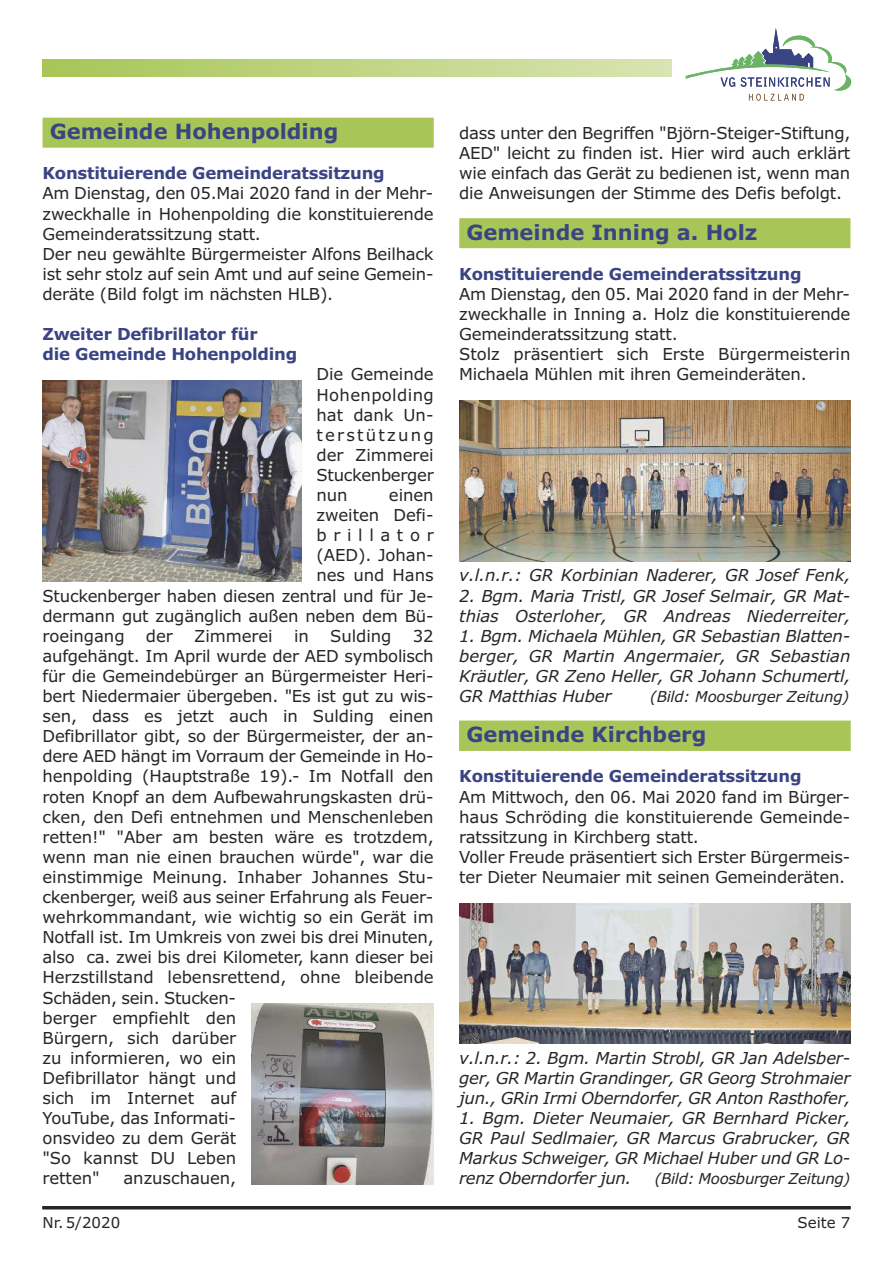
<style>
.page{position:relative;width:893px;height:1263px;background:#fff}
.page>*{position:absolute;margin:0;border:0;box-sizing:border-box;transform-origin:0 0}
.t1{font:700 21px "Verdana";color:#3b4483}
.t2{font:16.5px/20.1px "Verdana";letter-spacing:-.015em;color:#272526}
.t3{font:italic 16.5px/20.1px "Verdana";letter-spacing:-.015em;color:#272526;text-align:justify}
.t4{font:700 16.5px/20.1px "Verdana";letter-spacing:-.015em;color:#3b4483}
.t5{font:16.5px "Verdana";letter-spacing:.4em;color:#272526}
.t6{font:italic 15px "Verdana";letter-spacing:-.02em;color:#272526}
.t7{font:15px "Verdana";color:#272526}
</style>
<div class="page">
<div style="left:43px;top:60px;width:629px;height:17px;background:linear-gradient(to right,#a8c557,#d8e5b3)"></div>
<hr style="left:43px;top:1206px;width:807px;height:3px;background:#272526">
<svg style="left:686px;top:28px;width:165px;height:73px"></svg>
<div style="left:43px;top:118px;width:391px;height:30px;background:#a8c557"></div>
<div style="left:459px;top:218px;width:391px;height:30px;background:#a8c557"></div>
<div style="left:459px;top:721px;width:391px;height:30px;background:#a8c557"></div>
<img style="left:43px;top:380px;width:259px;height:201px">
<img style="left:459px;top:400px;width:391px;height:161px">
<img style="left:459px;top:903px;width:391px;height:141px">
<img style="left:251px;top:1003px;width:183px;height:181px">
<p class="t1" style="left:50px;top:120px;width:290px">Gemeinde Hohenpolding</p>
<p class="t4" style="left:43px;top:164px;width:344px">Konstituierende Gemeinderatssitzung</p>
<p class="t2" style="left:43px;top:184px;width:393px">Am Dienstag, den 05.Mai 2020 fand in der Mehr&shy;zweckhalle in Hohenpolding die konstituierende Gemeinderatssitzung statt.<br>Der neu gewählte Bürgermeister Alfons Beilhack ist sehr stolz auf sein Amt und auf seine Gemein&shy;deräte (Bild folgt im nächsten HLB).</p>
<p class="t4" style="left:43px;top:324px;width:256px">Zweiter Defibrillator für<br>die Gemeinde Hohenpolding</p>
<p class="t2" style="left:317px;top:365px;width:119px;text-align:justify">Die Gemeinde Hohenpolding hat dank Un&shy;terstützung der Zimmerei Stuckenberger nun</p>
<p class="t2" style="left:389px;top:485px;width:46px">einen</p>
<p class="t2" style="left:317px;top:505px;width:118px">zweiten Defi-</p>
<p class="t5" style="left:317px;top:526px;width:119px">brillator</p>
<p class="t2" style="left:317px;top:546px;width:118px">(AED). Johan-</p>
<p class="t2" style="left:317px;top:566px;width:119px">nes und Hans</p>
<p class="t2" style="left:43px;top:586px;width:392px">Stuckenberger haben diesen zentral und für Je-</p>
<p class="t2" style="left:43px;top:606px;width:392px">dermann gut zugänglich außen neben dem Bü-</p>
<p class="t2" style="left:43px;top:626px;width:84px">roeingang</p>
<p class="t2" style="left:146px;top:626px;width:28px">der</p>
<p class="t2" style="left:194px;top:626px;width:80px">Zimmerei</p>
<p class="t2" style="left:294px;top:626px;width:16px">in</p>
<p class="t2" style="left:330px;top:626px;width:63px">Sulding</p>
<p class="t2" style="left:42px;top:626px;width:393px;text-indent:370px">32 aufgehängt. Im April wurde der AED symbolisch für die Gemeindebürger an Bürgermeister Heri&shy;bert Niedermaier übergeben. "Es ist gut zu wis&shy;sen, dass es jetzt auch in Sulding einen Defibrillator gibt, so der Bürgermeister, der an&shy;dere AED hängt im Vorraum der Gemeinde in Ho&shy;henpolding (Hauptstraße 19).- Im Notfall den roten Knopf an dem Aufbewahrungskasten drü&shy;cken, den Defi entnehmen und Menschenleben retten!" "Aber am besten wäre es trotzdem, wenn man nie einen brauchen würde", war die einstimmige Meinung. Inhaber Johannes Stu&shy;ckenberger, weiß aus seiner Erfahrung als Feuer&shy;wehrkommandant, wie wichtig so ein Gerät im Notfall ist. Im Umkreis von zwei bis drei Minuten, also ca. zwei bis drei Kilometer, kann dieser bei Herzstillstand lebensrettend, ohne bleibende Schäden, sein. Stucken-<br>berger empfiehlt den<br>Bürgern, sich darüber<br>zu informieren, wo ein<br>Defibrillator hängt und<br>sich im Internet auf<br>YouTube, das Informati-<br>onsvideo zu dem Gerät<br>"So kannst DU Leben<br>retten"</p>
<p class="t2" style="left:123px;top:1168px;width:114px">anzuschauen,</p>
<p class="t2" style="left:459px;top:123px;width:393px;text-align:justify">dass unter den Begriffen "Björn-Steiger-Stiftung, AED" leicht zu finden ist. Hier wird auch erklärt wie einfach das Gerät zu bedienen ist, wenn man die Anweisungen der Stimme des Defis befolgt.</p>
<p class="t1" style="left:466px;top:220px;width:292px">Gemeinde Inning a. Holz</p>
<p class="t4" style="left:459px;top:264px;width:344px">Konstituierende Gemeinderatssitzung</p>
<p class="t2" style="left:459px;top:284px;width:393px">Am Dienstag, den 05. Mai 2020 fand in der Mehr&shy;zweckhalle in Inning a. Holz die konstituierende Gemeinderatssitzung statt.<br>Stolz präsentiert sich Erste Bürgermeisterin Michaela Mühlen mit ihren Gemeinderäten.</p>
<p class="t3" style="left:459px;top:566px;width:393px">v.l.n.r.: GR Korbinian Naderer, GR Josef Fenk,</p>
<p class="t3" style="left:459px;top:586px;width:393px">2. Bgm. Maria Tristl, GR Josef Selmair, GR Mat&shy;thias Osterloher, GR Andreas Niederreiter,</p>
<p class="t3" style="left:459px;top:626px;width:393px">1. Bgm. Michaela Mühlen, GR Sebastian Blatten&shy;berger, GR Martin Angermaier, GR Sebastian Kräutler, GR Zeno Heller, GR Johann Schumertl, GR Matthias Huber</p>
<p class="t6" style="left:650px;top:688px;width:201px">(Bild: Moosburger Zeitung)</p>
<p class="t1" style="left:466px;top:723px;width:241px">Gemeinde Kirchberg</p>
<p class="t4" style="left:459px;top:767px;width:344px">Konstituierende Gemeinderatssitzung</p>
<p class="t2" style="left:459px;top:787px;width:392px">Am Mittwoch, den 06. Mai 2020 fand im Bürger&shy;haus Schröding die konstituierende Gemeinde&shy;ratssitzung in Kirchberg statt.<br>Voller Freude präsentiert sich Erster Bürgermeis&shy;ter Dieter Neumaier mit seinen Gemeinderäten.</p>
<p class="t3" style="left:459px;top:1048px;width:393px">v.l.n.r.: 2. Bgm. Martin Strobl, GR Jan Adelsber&shy;ger, GR Martin Grandinger, GR Georg Strohmaier jun., GRin Irmi Oberndorfer, GR Anton Rasthofer,</p>
<p class="t3" style="left:459px;top:1108px;width:393px">1. Bgm. Dieter Neumaier, GR Bernhard Picker, GR Paul Sedlmaier, GR Marcus Grabrucker, GR Markus Schweiger, GR Michael Huber und GR Lo&shy;renz Oberndorfer jun.</p>
<p class="t6" style="left:655px;top:1170px;width:197px">(Bild: Moosburger Zeitung)</p>
<p class="t7" style="left:43px;top:1214px;width:79px">Nr.5/2020</p>
<p class="t7" style="left:797px;top:1214px;width:54px">Seite 7</p>
</div>
